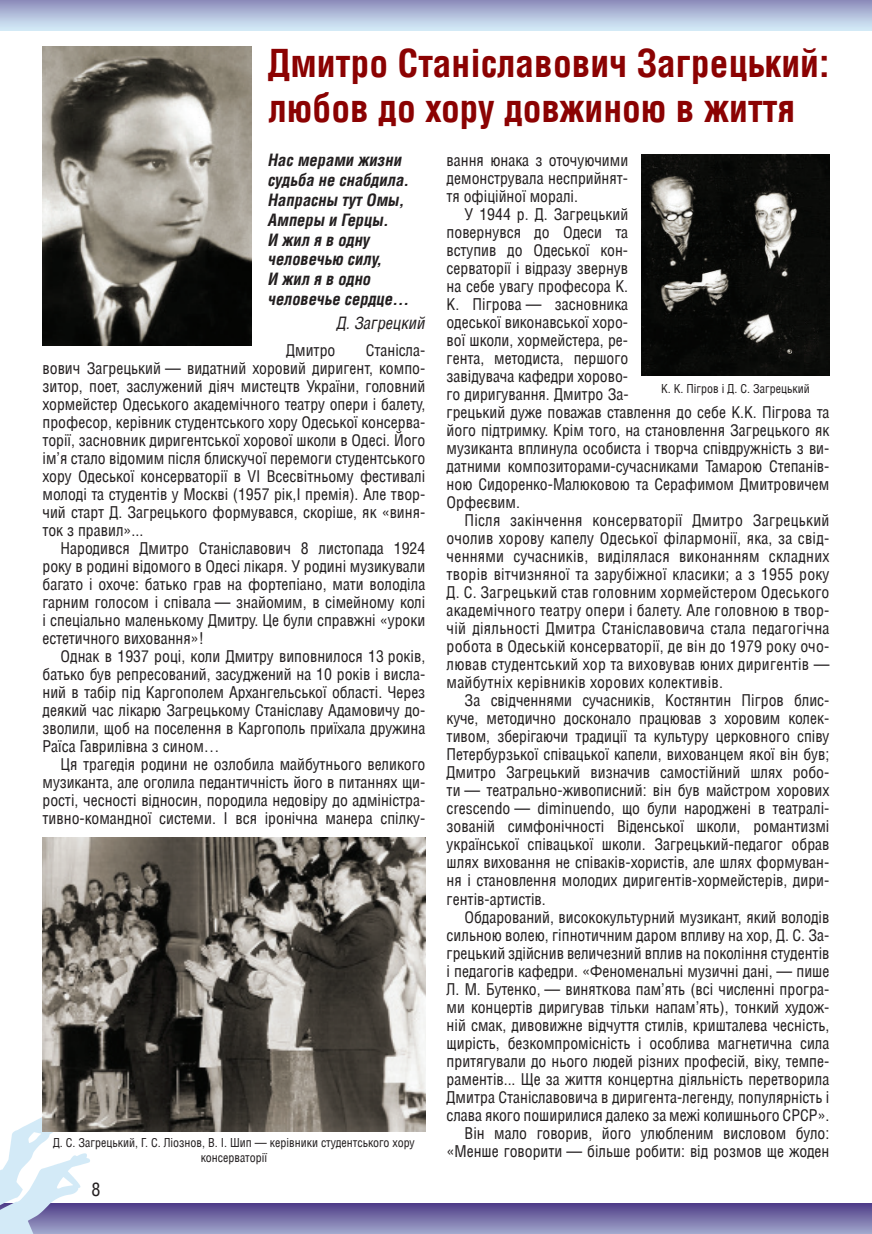
<style>
.page{position:relative;width:872px;height:1234px;background:#fff}
.page>*{position:absolute;margin:0;border:0;box-sizing:border-box;transform-origin:0 0}
.t1{font:700 37.5px/45px "AG Letterica Condensed";color:#8b0202}
.t2{font:18px "AG Letterica Condensed";color:#231f20}
.t3{font:italic 700 16.5px/19.8px "AG Letterica Condensed";color:#231f20}
.t4{font:italic 16.5px "AG Letterica Condensed";color:#231f20}
.t5{font:15.75px/18px "AG Letterica Condensed";color:#231f20;text-align:justify}
.t6{font:12px/14.4px "AG Letterica Condensed";color:#231f20;text-align:center}
</style>
<div class="page">
<div style="left:0;top:1203px;width:872px;height:30px;background:linear-gradient(to bottom,#4e3c87,#9da1c8)"></div>
<img style="left:0;top:1085px;width:121px;height:148px">
<div style="left:0;top:0;width:872px;height:30px;background:linear-gradient(to bottom,#8e8dbb,#d3eaf7)"></div>
<svg style="left:262px;top:0;width:570px;height:227px"></svg>
<img style="left:43px;top:837px;width:382px;height:294px">
<img style="left:43px;top:47px;width:208px;height:299px">
<img style="left:641px;top:154px;width:188px;height:222px">
<h1 class="t1" style="left:268px;top:40px;width:563px">Дмитро Станіславович Загрецький: любов до хору довжиною в життя</h1>
<p class="t3" style="left:268px;top:150px;width:143px">Нас мерами жизни судьба не снабдила.<br>Напрасны тут Омы,<br>Амперы и Герцы.<br>И жил я в одну человечью силу,<br>И жил я в одно человечье сердце…</p>
<p class="t4" style="left:337px;top:313px;width:90px">Д. Загрецкий</p>
<p class="t5" style="left:286px;top:341px;width:51px">Дмитро</p>
<p class="t5" style="left:43px;top:341px;width:384px;text-indent:323px">Станісла&shy;вович Загрецький — видатний хоровий диригент, компо&shy;зитор, поет, заслужений діяч мистецтв України, головний хормейстер Одеського академічного театру опери і балету, професор, керівник студентського хору Одеської консерва&shy;торії, засновник диригентської хорової школи в Одесі. Його ім’я стало відомим після блискучої перемоги студентського хору Одеської консерваторії в VI Всесвітньому фестивалі молоді та студентів у Москві (1957 рік,І премія). Але твор&shy;чий старт Д. Загрецького формувався, скоріше, як «виня&shy;ток з правил»...</p>
<p class="t5" style="left:43px;top:539px;width:384px;text-indent:18px">Народився Дмитро Станіславович 8 листопада 1924 року в родині відомого в Одесі лікаря. У родині музикували багато і охоче: батько грав на фортепіано, мати володіла гарним голосом і співала — знайомим, в сімейному колі і спеціально маленькому Дмитру. Це були справжні «уроки естетичного виховання»!</p>
<p class="t5" style="left:43px;top:647px;width:384px;text-indent:18px">Однак в 1937 році, коли Дмитру виповнилося 13 років, батько був репресований, засуджений на 10 років і висла&shy;ний в табір під Каргополем Архангельської області. Через деякий час лікарю Загрецькому Станіславу Адамовичу до&shy;зволили, щоб на поселення в Каргополь приїхала дружина Раїса Гаврилівна з сином…</p>
<p class="t5" style="left:43px;top:755px;width:384px;text-indent:18px">Ця трагедія родини не озлобила майбутнього великого музиканта, але оголила педантичність його в питаннях щи&shy;рості, чесності відносин, породила недовіру до адміністра&shy;тивно-командної системи. І вся іронічна манера спілку-</p>
<p class="t6" style="left:53px;top:1135px;width:363px">Д. С. Загрецький, Г. С. Ліознов, В. І. Шип — керівники студентського хору консерваторії</p>
<p class="t2" style="left:91px;top:1177px;width:10px">8</p>
<p class="t5" style="left:446px;top:151px;width:183px">вання юнака з оточуючими демонструвала несприйнят&shy;тя офіційної моралі.</p>
<p class="t5" style="left:446px;top:205px;width:384px;text-align:left;text-indent:18px">У 1944 р. Д. Загрецький<br>повернувся до Одеси та<br>вступив до Одеської кон-<br>серваторії і відразу звернув<br>на себе увагу професора К.<br>К. Пігрова — засновника<br>одеської виконавської хоро-<br>вої школи, хормейстера, ре-<br>гента, методиста, першого<br>завідувача кафедри хорово-<br>го диригування. Дмитро За-<br>грецький дуже поважав ставлення до себе К.К. Пігрова та його підтримку. Крім того, на становлення Загрецького як музиканта вплинула особиста і творча співдружність з ви&shy;датними композиторами-сучасниками Тамарою Степанів&shy;ною Сидоренко-Малюковою та Серафимом Дмитровичем Орфеєвим.</p>
<p class="t5" style="left:446px;top:511px;width:384px;text-indent:18px">Після закінчення консерваторії Дмитро Загрецький очолив хорову капелу Одеської філармонії, яка, за свід&shy;ченнями сучасників, виділялася виконанням складних творів вітчизняної та зарубіжної класики; а з 1955 року Д. С. Загрецький став головним хормейстером Одеського академічного театру опери і балету. Але головною в твор&shy;чій діяльності Дмитра Станіславовича стала педагогічна робота в Одеській консерваторії, де він до 1979 року очо&shy;лював студентський хор та виховував юних диригентів — майбутніх керівників хорових колективів.</p>
<p class="t5" style="left:446px;top:691px;width:384px;text-indent:18px">За свідченнями сучасників, Костянтин Пігров блис&shy;куче, методично досконало працював з хоровим колек&shy;тивом, зберігаючи традиції та культуру церковного співу Петербурзької співацької капели, вихованцем якої він був; Дмитро Загрецький визначив самостійний шлях робо&shy;ти — театрально-живописний: він був майстром хорових crescendo — diminuendo, що були народжені в театралі&shy;зованій симфонічності Віденської школи, романтизмі української співацької школи. Загрецький-педагог обрав шлях виховання не співаків-хористів, але шлях формуван&shy;ня і становлення молодих диригентів-хормейстерів, дири&shy;гентів-артистів.</p>
<p class="t5" style="left:446px;top:907px;width:384px;text-align:right">Обдарований, висококультурний музикант, який володів сильною волею, гіпнотичним даром впливу на хор, Д. С. За&shy;грецький здійснив величезний вплив на покоління студентів і педагогів кафедри. «Феноменальні музичні дані, — пише Л. М. Бутенко, — виняткова пам’ять (всі численні програ&shy;ми концертів диригував тільки напам’ять), тонкий худож&shy;ній смак, дивовижне відчуття стилів, кришталева чесність, щирість, безкомпромісність і особлива магнетична сила притягували до нього людей різних професій, віку, темпе&shy;раментів... Ще за життя концертна діяльність перетворила Дмитра Станіславовича в диригента-легенду, популярність і слава якого поширилися далеко за межі колишнього СРСР».<br>Він мало говорив, його улюбленим висловом було: «Менше говорити — більше робити: від розмов ще жоден</p>
<p class="t6" style="left:661px;top:381px;width:150px">К. К. Пігров і Д. С. Загрецький</p>
</div>
